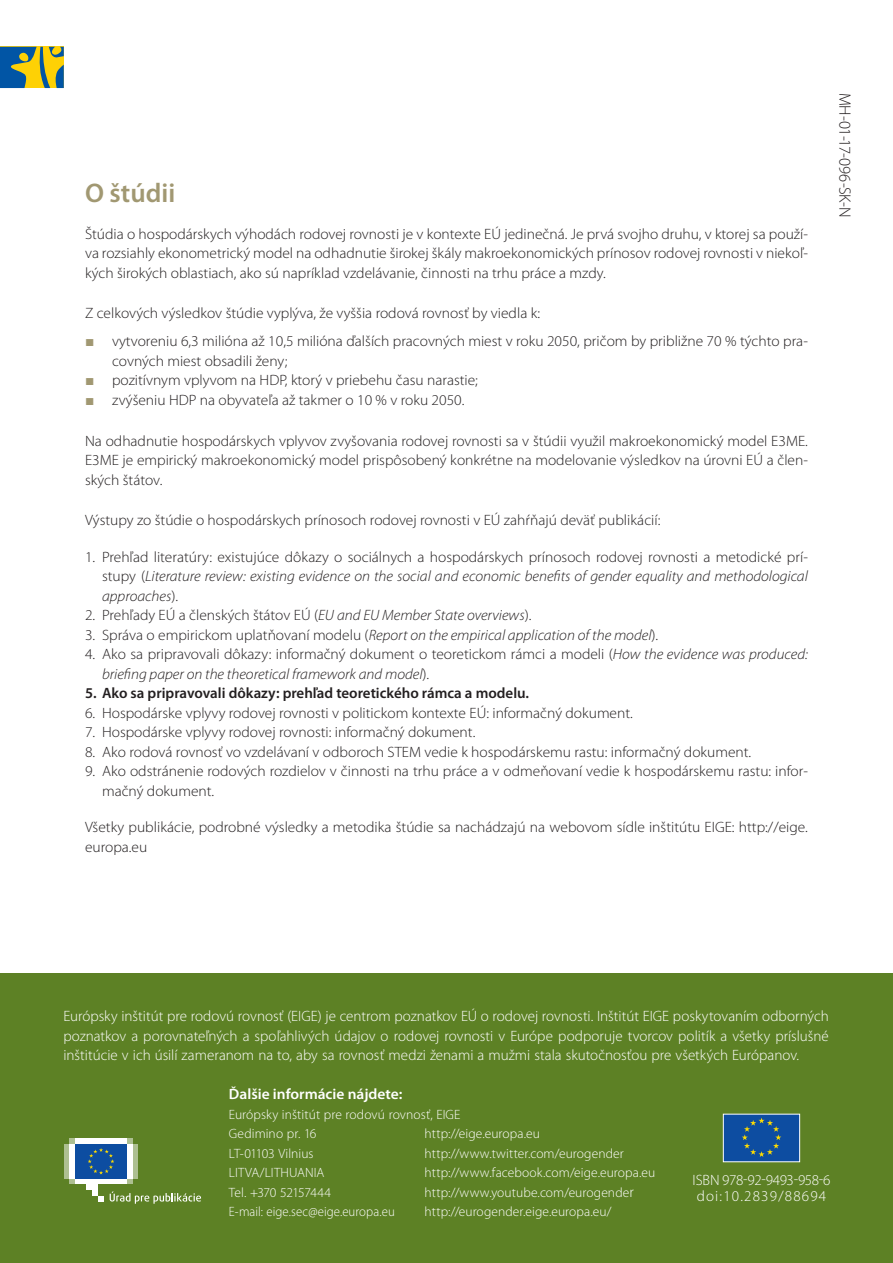
<style>
.page{position:relative;width:893px;height:1263px;background:#fff}
.page>*{position:absolute;margin:0;border:0;box-sizing:border-box;transform-origin:0 0}
.Title_1_1{font:600 27px "Myriad Pro";color:#a19872}
.Fließtext{font:300 16.5px "Myriad Pro";letter-spacing:-.015em;color:#231f20}
.Body_Text{font:300 15px/19.5px "Myriad Pro";color:#231f20;text-align:justify}
.Fließtext-2{font:300 15px/19.5px "Myriad Pro";color:#fff;text-align:justify}
.t1{font:italic 300 15px/19.5px "Myriad Pro";color:#231f20}
.t2{font:600 15px "Myriad Pro";color:#231f20}
.testo{font:300 15px/16.2px "Myriad Pro";letter-spacing:-.005em;color:#fff}
.stupid_1{font:600 15px "Myriad Pro";color:#fff}
.stupid_4{font:300 13.5px "Myriad Pro";letter-spacing:.01em;color:#fff}
.stupid_3{font:300 13.5px "Myriad Pro";letter-spacing:.005em;color:#fff}
.stupid_2{font:300 13.5px "Myriad Pro";letter-spacing:.005em;color:#fff}
.stupid_3-2{font:300 13.5px "Myriad Pro";letter-spacing:.005em;color:#fff;scale:.95 1}
.stupid_3-3{font:300 13.5px "Myriad Pro";letter-spacing:-.02em;color:#fff}
.s1{font-family:"Arial";font-weight:400;color:#a19872}
.s2{font-style:italic}
.s3{font-style:normal}
.s4{font-size:15px}
</style>
<div class="page">
<svg style="left:0;top:47px;width:64px;height:41px;background:#768e5a"></svg>
<div style="left:0;top:974px;width:893px;height:289px;background:#5d8125"></div>
<div style="left:69px;top:1178px;width:64px;height:6px;background:#adbf91"></div>
<div style="left:69px;top:1138px;width:64px;height:6px;background:#adbf91"></div>
<div style="left:75px;top:1138px;width:52px;height:6px;background:#fff"></div>
<div style="left:75px;top:1178px;width:52px;height:6px;background:#fff"></div>
<div style="left:127px;top:1144px;width:6px;height:34px;background:#fff"></div>
<div style="left:133px;top:1144px;width:5px;height:34px;background:#adbf91"></div>
<div style="left:69px;top:1144px;width:6px;height:34px;background:#fff"></div>
<div style="left:64px;top:1144px;width:5px;height:34px;background:#adbf91"></div>
<div style="left:87px;top:1178px;width:11px;height:12px;background:#fff"></div>
<div style="left:92px;top:1178px;width:6px;height:18px;background:#fff"></div>
<svg style="left:98px;top:1196px;width:6px;height:5px"></svg>
<div style="left:75px;top:1144px;width:52px;height:34px;background:#0d4da1"></div>
<svg style="left:88px;top:1148px;width:26px;height:26px"></svg>
<svg style="left:110px;top:1191px;width:91px;height:13px"></svg>
<div style="left:723px;top:1114px;width:77px;height:48px;background:#0d4da1"></div>
<svg style="left:742px;top:1118px;width:39px;height:39px"></svg>
<div style="left:723px;top:1114px;width:77px;height:48px;border:1px solid #fff"></div>
<p class="Title_1_1" style="left:85px;top:178px;width:92px">O štúdii</p>
<p class="Body_Text" style="left:85px;top:224px;width:724px">Štúdia o hospodárskych výhodách rodovej rovnosti je v kontexte EÚ jedinečná. Je prvá svojho druhu, v ktorej sa použí&shy;va rozsiahly ekonometrický model na odhadnutie širokej škály makroekonomických prínosov rodovej rovnosti v niekoľ&shy;kých širokých oblastiach, ako sú napríklad vzdelávanie, činnosti na trhu práce a mzdy.</p>
<p class="Body_Text" style="left:85px;top:304px;width:457px">Z celkových výsledkov štúdie vyplýva, že vyššia rodová rovnosť by viedla k:</p>
<p class="Body_Text" style="left:112px;top:332px;width:697px;text-indent:-27px"><span class="s1">■</span> vytvoreniu 6,3 milióna až 10,5 milióna ďalších pracovných miest v roku 2050, pričom by približne 70 % týchto pra&shy;covných miest obsadili ženy;</p>
<p class="Body_Text" style="left:85px;top:371px;width:394px"><span class="s1">■</span> pozitívnym vplyvom na HDP, ktorý v priebehu času narastie;</p>
<p class="Body_Text" style="left:85px;top:390px;width:381px"><span class="s1">■</span> zvýšeniu HDP na obyvateľa až takmer o 10 % v roku 2050.</p>
<p class="Body_Text" style="left:85px;top:431px;width:724px">Na odhadnutie hospodárskych vplyvov zvyšovania rodovej rovnosti sa v štúdii využil makroekonomický model E3ME.<br>E3ME je empirický makroekonomický model prispôsobený konkrétne na modelovanie výsledkov na úrovni EÚ a člen&shy;ských štátov.</p>
<p class="Body_Text" style="left:85px;top:511px;width:577px">Výstupy zo štúdie o hospodárskych prínosoch rodovej rovnosti v EÚ zahŕňajú deväť publikácií:</p>
<p class="Body_Text" style="left:102px;top:547px;width:707px;text-indent:-17px">1. Prehľad literatúry: existujúce dôkazy o sociálnych a hospodárskych prínosoch rodovej rovnosti a metodické prí&shy;stupy (<span class="s2">Literature review: existing evidence on the social and economic benefits of gender equality and methodological approaches</span>).</p>
<p class="Body_Text" style="left:85px;top:606px;width:448px">2. Prehľady EÚ a členských štátov EÚ (<span class="s2">EU and EU Member State overviews</span>).</p>
<p class="t1" style="left:85px;top:625px;width:575px"><span class="s3">3. Správa o empirickom uplatňovaní modelu (</span>Report on the empirical application of the model<span class="s3">).</span></p>
<p class="t1" style="left:102px;top:645px;width:707px;text-indent:-17px"><span class="s3">4. Ako sa pripravovali dôkazy: informačný dokument o teoretickom rámci a modeli (</span>How the evidence was produced: briefing paper on the theoretical framework and model<span class="s3">).</span></p>
<p class="t2" style="left:85px;top:685px;width:446px">5. Ako sa pripravovali dôkazy: prehľad teoretického rámca a modelu.</p>
<p class="Body_Text" style="left:85px;top:703px;width:549px">6. Hospodárske vplyvy rodovej rovnosti v politickom kontexte EÚ: informačný dokument.</p>
<p class="Body_Text" style="left:85px;top:723px;width:392px">7. Hospodárske vplyvy rodovej rovnosti: informačný dokument.</p>
<p class="Body_Text" style="left:85px;top:742px;width:668px">8. Ako rodová rovnosť vo vzdelávaní v odboroch STEM vedie k hospodárskemu rastu: informačný dokument.</p>
<p class="Body_Text" style="left:102px;top:762px;width:707px;text-indent:-17px">9. Ako odstránenie rodových rozdielov v činnosti na trhu práce a v odmeňovaní vedie k hospodárskemu rastu: infor&shy;mačný dokument.</p>
<p class="Body_Text" style="left:85px;top:818px;width:724px">Všetky publikácie, podrobné výsledky a metodika štúdie sa nachádzajú na webovom sídle inštitútu EIGE: http://eige. europa.eu</p>
<p class="Fließtext" style="left:854px;top:93px;width:126px;rotate:90deg">MH-01-17-096-SK-N</p>
<p class="Fließtext-2" style="left:63px;top:1007px;width:767px">Európsky inštitút pre rodovú rovnosť (EIGE) je centrom poznatkov EÚ o rodovej rovnosti. Inštitút EIGE poskytovaním odborných poznatkov a porovnateľných a spoľahlivých údajov o rodovej rovnosti v Európe podporuje tvorcov politík a všetky príslušné inštitúcie v ich úsilí zameranom na to, aby sa rovnosť medzi ženami a mužmi stala skutočnosťou pre všetkých Európanov.</p>
<p class="stupid_1" style="left:229px;top:1086px;width:175px">Ďalšie informácie nájdete:</p>
<p class="stupid_2" style="left:229px;top:1107px;width:233px">Európsky inštitút pre rodovú rovnosť, EIGE</p>
<p class="stupid_3" style="left:229px;top:1126px;width:89px">Gedimino pr. 16</p>
<p class="stupid_3" style="left:229px;top:1146px;width:86px">LT-01103 Vilnius</p>
<p class="stupid_3" style="left:229px;top:1165px;width:97px">LITVA/LITHUANIA</p>
<p class="stupid_3-3" style="left:229px;top:1185px;width:104px">Tel. +370 52157444</p>
<p class="stupid_3-2" style="left:229px;top:1204px;width:176px">E-mail: eige.sec@eige.europa.eu</p>
<p class="stupid_4" style="left:425px;top:1126px;width:117px">http://eige.europa.eu</p>
<p class="stupid_4" style="left:425px;top:1146px;width:201px">http://www.twitter.com/eurogender</p>
<p class="stupid_4" style="left:425px;top:1165px;width:232px">http://www.facebook.com/eige.europa.eu</p>
<p class="stupid_4" style="left:425px;top:1185px;width:211px">http://www.youtube.com/eurogende<span class="s4">r</span></p>
<p class="stupid_4" style="left:425px;top:1204px;width:189px">http://eurogender.eige.europa.eu/</p>
<p class="testo" style="left:693px;top:1172px;width:139px">ISBN 978-92-9493-958-6 doi:10.2839/88694</p>
</div>
